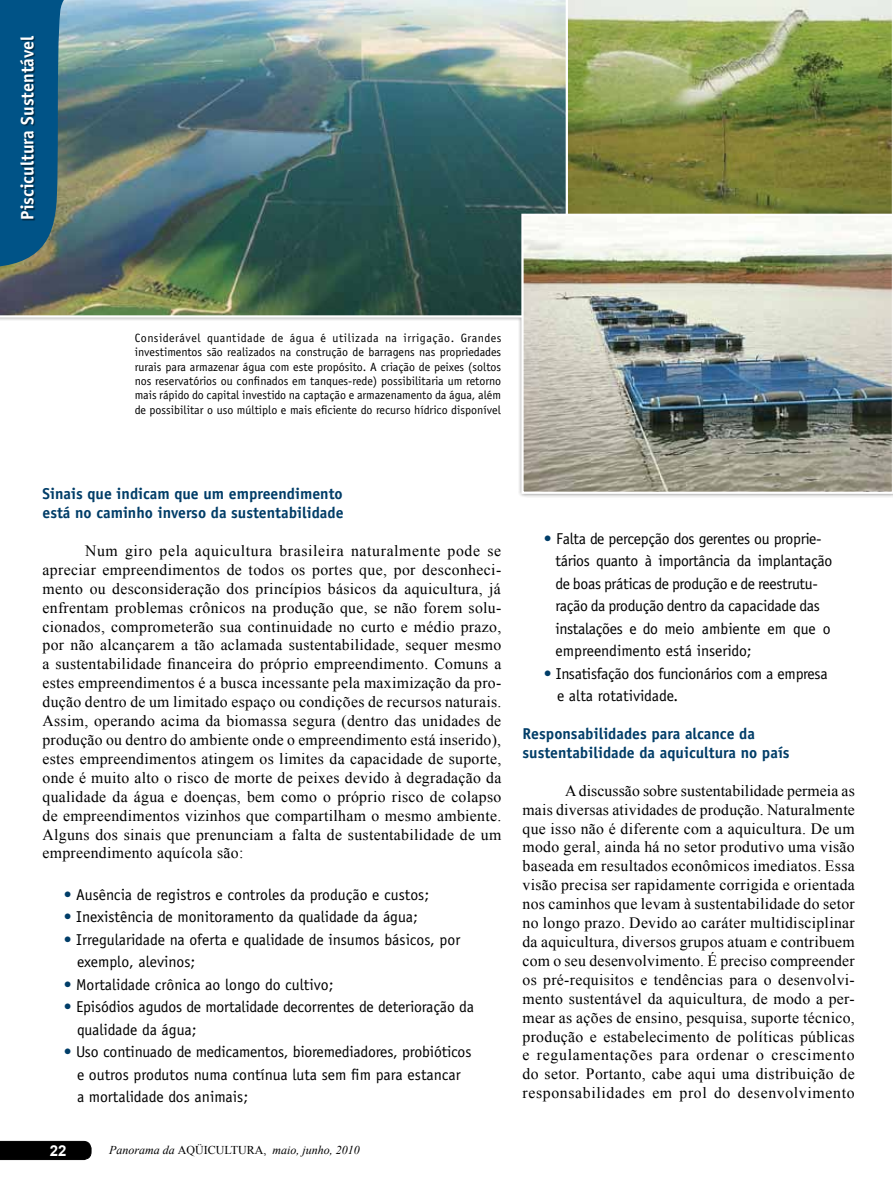
<style>
.page{position:relative;width:893px;height:1191px;background:#fff}
.page>*{position:absolute;margin:0;border:0;box-sizing:border-box;transform-origin:0 0}
.t1{font:700 18px "Officina Sans";color:#fff}
.t2{font:15.75px/18.9px "Times New Roman";letter-spacing:.02em;color:#000;text-align:justify}
.t3{font:15.75px/22.5px "Officina Sans";letter-spacing:-.02em;color:#000}
.t4{font:15.75px/22.5px "Officina Sans";color:#000}
.t5{font:700 15.75px/18.9px "Officina Sans";color:#003d68}
.t6{font:700 15px "Arial";color:#fff}
.t7{font:12px/14.4px "Officina Sans";color:#000;text-align:justify}
.t8{font:italic 12px "Times New Roman";color:#000}
.s1{color:#003d68}
.s2{font-style:normal}
</style>
<div class="page">
<div style="left:0;top:1141px;width:91px;height:19px;background:#000"></div>
<img style="left:0;top:0;width:566px;height:316px">
<svg style="left:568px;top:0;width:324px;height:214px"></svg>
<img style="left:521px;top:214px;width:371px;height:280px">
<svg style="left:0;top:0;width:72px;height:267px"></svg>
<div style="left:21px;top:36px;width:14px;height:185px;background:#000;opacity:.5"></div>
<p class="t1" style="left:16px;top:220px;width:185px;rotate:-90deg">Piscicultura Sustentável</p>
<p class="t7" style="left:135px;top:330px;width:368px">Considerável quantidade de água é utilizada na irrigação. Grandes investimentos são realizados na construção de barragens nas propriedades rurais para armazenar água com este propósito. A criação de peixes (soltos nos reservatórios ou confinados em tanques-rede) possibilitaria um retorno mais rápido do capital investido na captação e armazenamento da água, além de possibilitar o uso múltiplo e mais eficiente do recurso hídrico disponível</p>
<p class="t5" style="left:43px;top:484px;width:302px">Sinais que indicam que um empreendimento está no caminho inverso da sustentabilidade</p>
<p class="t2" style="left:43px;top:541px;width:460px;text-indent:43px">Num giro pela aquicultura brasileira naturalmente pode se apreciar empreendimentos de todos os portes que, por desconheci&shy;mento ou desconsideração dos princípios básicos da aquicultura, já enfrentam problemas crônicos na produção que, se não forem solu&shy;cionados, comprometerão sua continuidade no curto e médio prazo, por não alcançarem a tão aclamada sustentabilidade, sequer mesmo a sustentabilidade financeira do próprio empreendimento. Comuns a estes empreendimentos é a busca incessante pela maximização da pro&shy;dução dentro de um limitado espaço ou condições de recursos naturais.<br>Assim, operando acima da biomassa segura (dentro das unidades de produção ou dentro do ambiente onde o empreendimento está inserido), estes empreendimentos atingem os limites da capacidade de suporte, onde é muito alto o risco de morte de peixes devido à degradação da qualidade da água e doenças, bem como o próprio risco de colapso de empreendimentos vizinhos que compartilham o mesmo ambiente.<br>Alguns dos sinais que prenunciam a falta de sustentabilidade de um empreendimento aquícola são:</p>
<p class="t4" style="left:64px;top:883px;width:367px"><span class="s1">•</span> Ausência de registros e controles da produção e custos;</p>
<p class="t4" style="left:64px;top:905px;width:355px"><span class="s1">•</span> Inexistência de monitoramento da qualidade da água;</p>
<p class="t4" style="left:77px;top:928px;width:385px;text-indent:-13px"><span class="s1">•</span> Irregularidade na oferta e qualidade de insumos básicos, por exemplo, alevinos;</p>
<p class="t4" style="left:64px;top:973px;width:271px"><span class="s1">•</span> Mortalidade crônica ao longo do cultivo;</p>
<p class="t3" style="left:77px;top:995px;width:398px;text-indent:-13px"><span class="s1">•</span> Episódios agudos de mortalidade decorrentes de deterioração da qualidade da água;</p>
<p class="t3" style="left:77px;top:1041px;width:396px;text-indent:-13px"><span class="s1">•</span> Uso continuado de medicamentos, bioremediadores, probióticos e outros produtos numa contínua luta sem fim para estancar a mortalidade dos animais;</p>
<p class="t6" style="left:50px;top:1140px;width:18px">22</p>
<p class="t8" style="left:109px;top:1141px;width:252px">Panorama da <span class="s2">AQÜICULTURA,</span> maio, junho, 2010</p>
<p class="t3" style="left:555px;top:527px;width:278px;text-indent:-12px"><span class="s1">•</span> Falta de percepção dos gerentes ou proprie&shy;tários quanto à importância da implantação de boas práticas de produção e de reestrutu&shy;ração da produção dentro da capacidade das instalações e do meio ambiente em que o empreendimento está inserido;</p>
<p class="t3" style="left:557px;top:662px;width:272px;text-indent:-13px"><span class="s1">•</span> Insatisfação dos funcionários com a empresa e alta rotatividade.</p>
<p class="t5" style="left:523px;top:724px;width:269px">Responsabilidades para alcance da sustentabilidade da aquicultura no país</p>
<p class="t2" style="left:523px;top:780px;width:334px;text-indent:43px">A discussão sobre sustentabilidade permeia as mais diversas atividades de produção. Naturalmente que isso não é diferente com a aquicultura. De um modo geral, ainda há no setor produtivo uma visão baseada em resultados econômicos imediatos. Essa visão precisa ser rapidamente corrigida e orientada nos caminhos que levam à sustentabilidade do setor no longo prazo. Devido ao caráter multidisciplinar da aquicultura, diversos grupos atuam e contribuem com o seu desenvolvimento. É preciso compreender os pré-requisitos e tendências para o desenvolvi&shy;mento sustentável da aquicultura, de modo a per&shy;mear as ações de ensino, pesquisa, suporte técnico, produção e estabelecimento de políticas públicas e regulamentações para ordenar o crescimento do setor. Portanto, cabe aqui uma distribuição de responsabilidades em prol do desenvolvimento</p>
</div>
